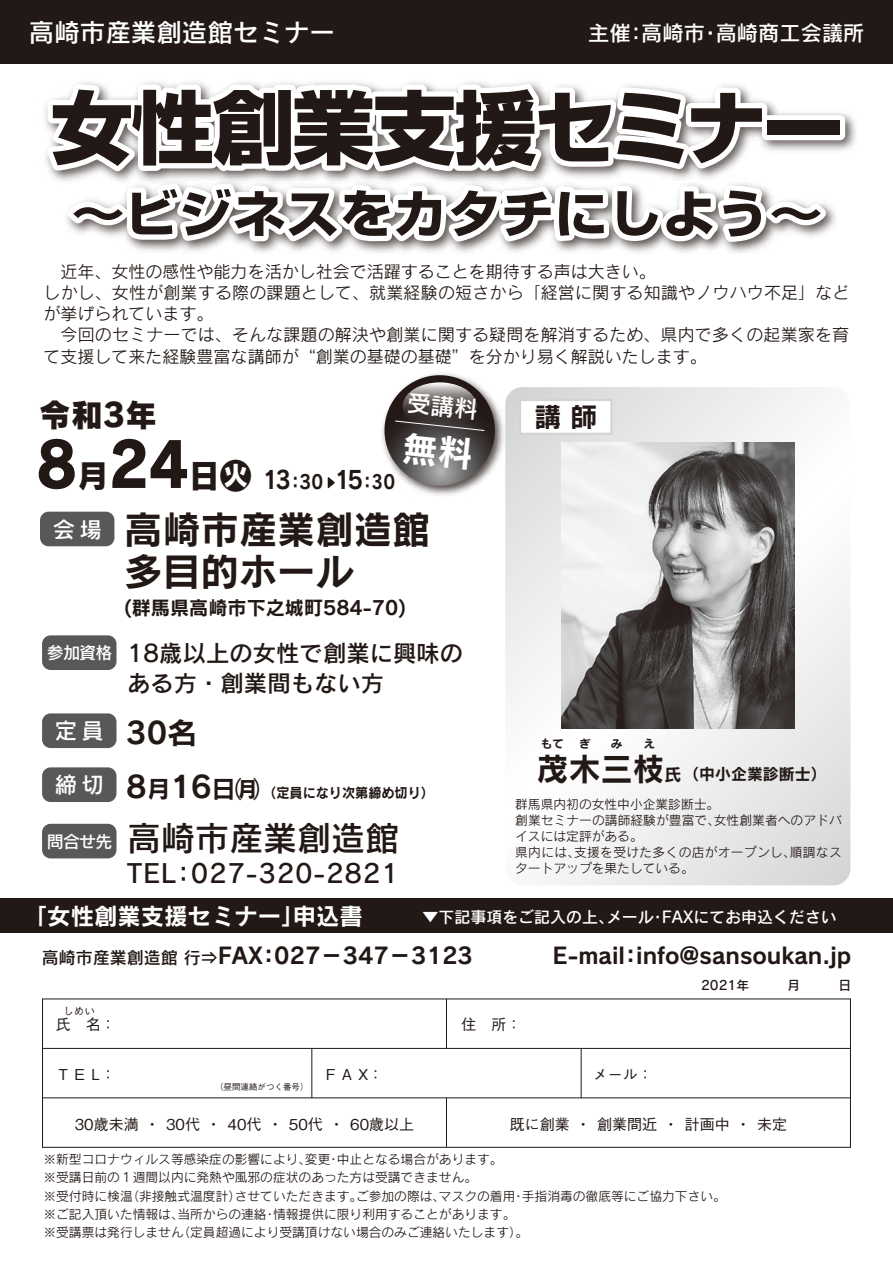
<style>
.page{position:relative;width:893px;height:1263px;background:#fff}
.page>*{position:absolute;margin:0;border:0;box-sizing:border-box;transform-origin:0 0}
.t1{font:800 79.5px "Shin Go Pr 5";letter-spacing:-.03em;color:#221815;scale:1.04 1}
.t2{font:61.35px "Rodin Pro EB";color:#221815;scale:.95 1}
.t3{font:700 51px "Shin Go Pr 5";color:#221815;scale:1.05 1}
.t4{font:38.25px/41.4px "Rodin Pro B";color:#221815;text-align:center}
.t5{font:34.05px "Rodin Pro DB";color:#221815}
.t6{font:32.1px "Rodin Pro EB";color:#221815}
.t7{font:31.95px "Rodin Pro B";color:#221815}
.t8{font:29.7px "Rodin Pro B";color:#221815}
.t9{font:26.85px "Rodin Pro B";color:#221815}
.t10{font:25.5px "Rodin Pro DB";letter-spacing:.03em;color:#221815}
.t11{font:25.5px "Rodin Pro DB";color:#fff}
.t12{font:23.4px/29.7px "Rodin Pro DB";color:#221815}
.t13{font:23.4px "Rodin Pro B";color:#fff}
.t14{font:22.35px "Rodin Pro B";color:#221815}
.t15{font:21.3px "Rodin Pro DB";color:#fff}
.t16{font:19.2px "Rodin Pro B";color:#221815}
.t17{font:19.05px "Rodin Pro B";color:#221815;scale:.9 1}
.t18{font:16.95px/21.3px "Rodin Pro M";letter-spacing:.01em;color:#221815}
.t19{font:16.95px "Rodin Pro DB";color:#fff}
.t20{font:15.9px "Rodin Pro DB";color:#fff}
.t21{font:15.9px "Rodin Pro B";color:#221815}
.t22{font:500 15px "Gothic BBB Pr 5";color:#221815}
.t23{font:13.8px "Rodin Pro B";color:#221815;scale:.95 1}
.t24{font:12.75px/18.1px "Rodin Pro M";color:#221815}
.t25{font:12.75px "Rodin Pro DB";color:#221815}
.t26{font:11.7px "Rodin Pro B";color:#221815}
.t27{font:500 10.65px "Gothic BBB Pr 5";color:#221815}
.t28{font:500 8.55px "Gothic BBB Pr 5";color:#221815}
.s1{font-size:32.7px}
.s2{font-size:24.45px}
.s3{font-size:29.7px}
.s4{font-size:23.85px}
.s5{font-size:16.95px;color:#fff}
.s6{font-size:16.95px}
.s7{font-family:"Rodin Pro DB";font-size:16.95px}
</style>
<div class="page">
<div style="left:0;top:0;width:893px;height:64px;background:#221815"></div>
<div style="left:0;top:899px;width:893px;height:34px;background:#221815"></div>
<svg style="left:505px;top:488px;width:345px;height:397px"></svg>
<div style="left:42px;top:998px;width:809px;height:150px;border:1px solid #221815"></div>
<hr style="left:43px;top:1048px;width:807px;height:1px;background:#221815">
<hr style="left:43px;top:1097px;width:807px;height:1px;background:#221815">
<hr style="left:446px;top:1098px;width:1px;height:49px;background:#221815">
<div style="left:40px;top:512px;width:74px;height:34px;background:#595757;border-radius:9px"></div>
<div style="left:42px;top:713px;width:74px;height:35px;background:#595757;border-radius:9px"></div>
<div style="left:42px;top:767px;width:74px;height:35px;background:#595757;border-radius:9px"></div>
<div style="left:42px;top:635px;width:74px;height:35px;background:#595757;border-radius:9px"></div>
<div style="left:42px;top:824px;width:74px;height:34px;background:#595757;border-radius:9px"></div>
<hr style="left:446px;top:999px;width:1px;height:49px;background:#221815">
<hr style="left:312px;top:1048px;width:1px;height:50px;background:#221815">
<hr style="left:581px;top:1048px;width:1px;height:50px;background:#221815">
<img style="left:561px;top:488px;width:233px;height:241px">
<svg style="left:45px;top:82px;width:806px;height:406px"></svg>
<h3 class="t11" style="left:29px;top:16px;width:308px">高崎市産業創造館セミナー</h3>
<h3 class="t15" style="left:588px;top:19px;width:278px">主催：高崎市・高崎商工会議所</h3>
<h1 class="t1" style="left:51px;top:65px;width:765px">女性創業支援セミナー</h1>
<h3 class="t3" style="left:71px;top:173px;width:717px">～ビジネスをカタチにしよう～</h3>
<h3 class="t18" style="left:44px;top:260px;width:807px">　近年、女性の感性や能力を活かし社会で活躍することを期待する声は大きい。<br>しかし、女性が創業する際の課題として、就業経験の短さから「経営に関する知識やノウハウ不足」などが挙げられています。<br>　今回のセミナーでは、そんな課題の解決や創業に関する疑問を解消するため、県内で多くの起業家を育て支援して来た経験豊富な講師が“創業の基礎の基礎”を分かり易く解説いたします。</h3>
<h3 class="t6" style="left:39px;top:392px;width:120px">令和3年</h3>
<h2 class="t2" style="left:37px;top:422px;width:228px">8<span class="s1">月</span>24<span class="s1">日火</span></h2>
<h3 class="t17" style="left:263px;top:469px;width:149px"><span class="s2">13</span>：30 <span class="s2">15</span>：30</h3>
<h3 class="t4" style="left:53px;top:507px;width:379px"><sup>会場</sup> 高崎市産業創造館多目的ホール</h3>
<h3 class="t16" style="left:124px;top:594px;width:283px">(群馬県高崎市下之城町584-70)</h3>
<h3 class="t19" style="left:47px;top:642px;width:67px">参加資格</h3>
<h3 class="t12" style="left:127px;top:637px;width:338px">18歳以上の女性で創業に興味のある方・創業間もない方</h3>
<h3 class="t8" style="left:55px;top:713px;width:144px"><sup>定員</sup> 30名</h3>
<p class="t23" style="left:55px;top:784px;width:401px"><sup>締切</sup> <span class="s3">8</span><span class="s4">月</span><span class="s3">16</span><span class="s4">日㈪</span>（定員になり次第締め切り）</p>
<h3 class="t5" style="left:47px;top:816px;width:354px"><span class="s5">問合せ先</span> 高崎市産業創造館</h3>
<h3 class="t10" style="left:127px;top:857px;width:274px">TEL：027-320-2821</h3>
<h3 class="t9" style="left:534px;top:399px;width:64px">講 師</h3>
<p class="t26" style="left:541px;top:736px;width:51px">もて ぎ</p>
<p class="t26" style="left:611px;top:736px;width:13px">み</p>
<p class="t26" style="left:643px;top:736px;width:13px">え</p>
<h3 class="t7" style="left:537px;top:748px;width:146px">茂木三枝<span class="s6">氏</span></h3>
<p class="t21" style="left:683px;top:763px;width:145px">（中小企業診断士）</p>
<p class="t24" style="left:515px;top:795px;width:328px;line-height:15.9px">群馬県内初の女性中小企業診断士。<br>創業セミナーの講師経験が豊富で、女性創業者へのアドバイスには定評がある。<br>県内には、支援を受けた多くの店がオープンし、順調なスタートアップを果たしている。</p>
<h3 class="t13" style="left:24px;top:901px;width:341px">「女性創業支援セミナー」申込書</h3>
<p class="t20" style="left:423px;top:906px;width:416px">▼下記事項をご記入の上、メール・FAXにてお申込ください</p>
<h3 class="t14" style="left:553px;top:941px;width:300px">E-mail：info@sansoukan.jp</h3>
<h3 class="t14" style="left:42px;top:941px;width:433px"><span class="s7">高崎市産業創造館 行⇒</span>FAX：027－347－3123</h3>
<p class="t27" style="left:63px;top:1002px;width:33px">しめい</p>
<p class="t22" style="left:56px;top:1012px;width:61px">氏　名：</p>
<p class="t22" style="left:461px;top:1012px;width:61px">住　所：</p>
<p class="t25" style="left:701px;top:976px;width:152px">2021年　　　月　　　日</p>
<p class="t22" style="left:56px;top:1062px;width:61px">ＴＥＬ：</p>
<p class="t22" style="left:323px;top:1062px;width:61px">ＦＡＸ：</p>
<p class="t22" style="left:593px;top:1062px;width:61px">メール：</p>
<p class="t22" style="left:75px;top:1112px;width:341px">30歳未満 ・ 30代 ・ 40代 ・ 50代 ・ 60歳以上</p>
<p class="t22" style="left:510px;top:1112px;width:279px">既に創業 ・ 創業間近 ・ 計画中 ・ 未定</p>
<p class="t28" style="left:215px;top:1080px;width:95px">（昼間連絡がつく番号）</p>
<p class="t24" style="left:43px;top:1150px;width:684px">※新型コロナウィルス等感染症の影響により、変更・中止となる場合があります。<br>※受講日前の１週間以内に発熱や風邪の症状のあった方は受講できません。<br>※受付時に検温（非接触式温度計）させていただきます。ご参加の際は、マスクの着用・手指消毒の徹底等にご協力下さい。※ご記入頂いた情報は、当所からの連絡・情報提供に限り利用することがあります。<br>※受講票は発行しません（定員超過により受講頂けない場合のみご連絡いたします）。</p>
</div>
